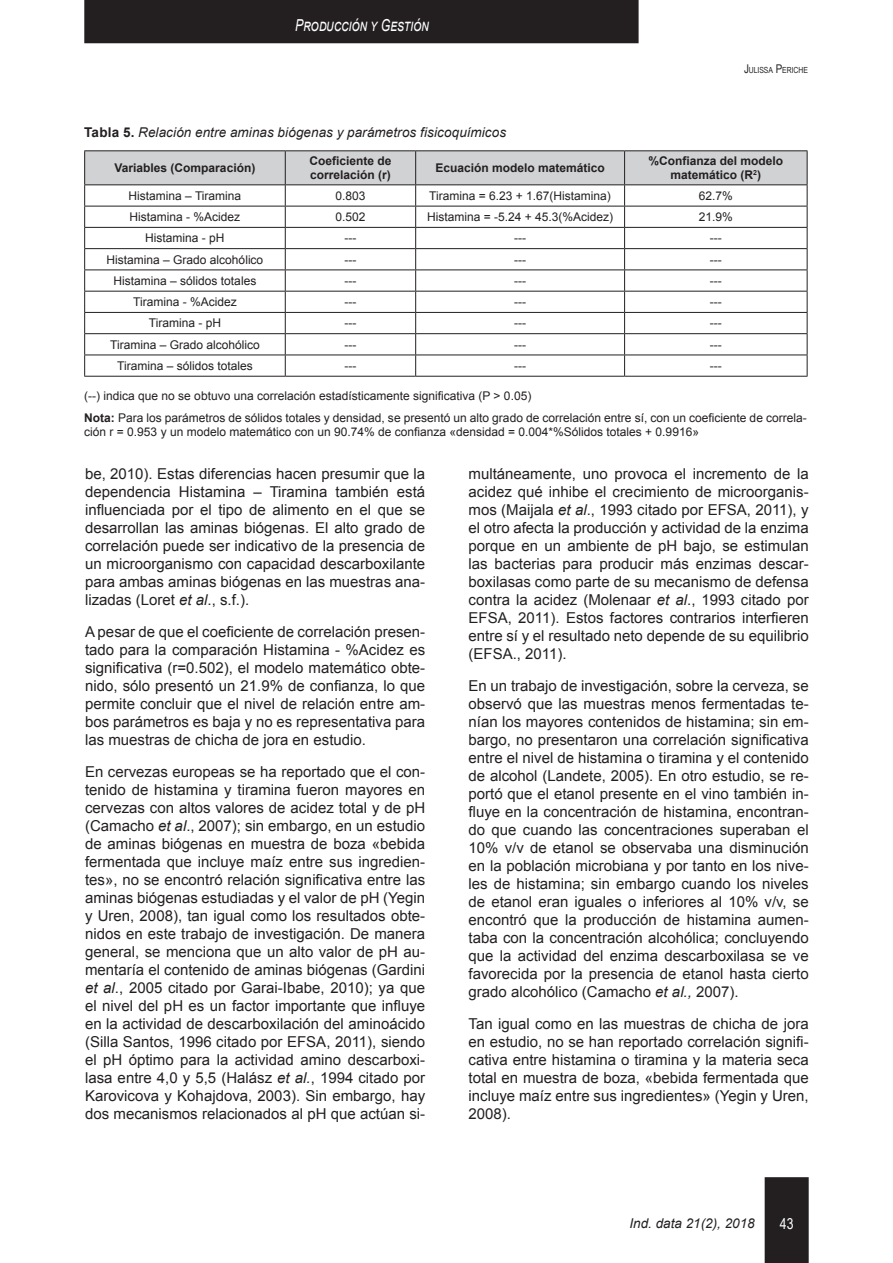
<style>
.page{position:relative;width:893px;height:1263px;background:#fff}
.page>*{position:absolute;margin:0;border:0;box-sizing:border-box;transform-origin:0 0}
.t1{font:italic 16.5px "Arial";color:#fff;scale:.75 1}
.t2{font:15px/18px "Arial";color:#231f20;text-align:justify}
.t3{font:15px "Arial Narrow";color:#fff}
.t4{font:italic 13.5px "Arial";letter-spacing:.005em;color:#231f20}
.t5{font:12px/22.4px "Arial";color:#231f20}
.t6{font:700 12px/14.4px "Arial";color:#231f20}
.t7{font:8.4px "Arial Narrow";letter-spacing:-.005em;color:#231f20}
.s1{font-size:12px}
.s2{font-weight:700;font-style:normal}
.s3{font-weight:700}
.s4{font-style:italic}
</style>
<div class="page">
<div style="left:765px;top:1177px;width:44px;height:86px;background:#231f20"></div>
<div style="left:84px;top:0;width:555px;height:43px;background:#231f20"></div>
<hr style="left:84px;top:150px;width:201px;height:1px;background:#231f20">
<hr style="left:285px;top:150px;width:131px;height:1px;background:#231f20">
<hr style="left:416px;top:150px;width:209px;height:1px;background:#231f20">
<hr style="left:625px;top:150px;width:182px;height:1px;background:#231f20">
<svg style="left:84px;top:151px;width:724px;height:225px"></svg>
<hr style="left:84px;top:376px;width:201px;height:1px;background:#231f20">
<hr style="left:285px;top:376px;width:131px;height:1px;background:#231f20">
<hr style="left:416px;top:376px;width:209px;height:1px;background:#231f20">
<hr style="left:625px;top:376px;width:182px;height:1px;background:#231f20">
<p class="t1" style="left:295px;top:14px;width:180px">Producción y Gestión</p>
<p class="t7" style="left:744px;top:63px;width:65px"><span class="s1">J</span>ULISSA <span class="s1">P</span>ERICHE</p>
<p class="t4" style="left:84px;top:124px;width:423px"><span class="s2">Tabla 5.</span> Relación entre aminas biógenas y parámetros fisicoquímicos</p>
<p class="t6" style="left:115px;top:161px;width:142px">Variables (Comparación)</p>
<p class="t6" style="left:309px;top:154px;width:84px">Coeficiente de correlación (r)</p>
<p class="t6" style="left:435px;top:161px;width:171px">Ecuación modelo matemático</p>
<p class="t6" style="left:648px;top:154px;width:136px;text-align:center">%Confianza del modelo matemático (R<sup>2</sup>)</p>
<p class="t5" style="left:129px;top:184px;width:114px">Histamina – Tiramina</p>
<p class="t5" style="left:335px;top:184px;width:32px">0.803</p>
<p class="t5" style="left:429px;top:184px;width:183px">Tiramina = 6.23 + 1.67(Histamina)</p>
<p class="t5" style="left:699px;top:184px;width:36px">62.7%</p>
<p class="t5" style="left:130px;top:206px;width:112px">Histamina - %Acidez</p>
<p class="t5" style="left:335px;top:206px;width:32px">0.502</p>
<p class="t5" style="left:427px;top:206px;width:188px">Histamina = -5.24 + 45.3(%Acidez)</p>
<p class="t5" style="left:699px;top:206px;width:36px">21.9%</p>
<p class="t5" style="left:145px;top:227px;width:81px">Histamina - pH</p>
<p class="t5" style="left:344px;top:227px;width:13px">---</p>
<p class="t5" style="left:514px;top:227px;width:13px">---</p>
<p class="t5" style="left:710px;top:227px;width:13px">---</p>
<p class="t5" style="left:107px;top:248px;width:158px">Histamina – Grado alcohólico</p>
<p class="t5" style="left:344px;top:248px;width:13px">---</p>
<p class="t5" style="left:514px;top:248px;width:13px">---</p>
<p class="t5" style="left:710px;top:248px;width:13px">---</p>
<p class="t5" style="left:114px;top:269px;width:144px">Histamina – sólidos totales</p>
<p class="t5" style="left:344px;top:269px;width:13px">---</p>
<p class="t5" style="left:514px;top:269px;width:13px">---</p>
<p class="t5" style="left:710px;top:269px;width:13px">---</p>
<p class="t5" style="left:133px;top:291px;width:105px">Tiramina - %Acidez</p>
<p class="t5" style="left:344px;top:291px;width:13px">---</p>
<p class="t5" style="left:514px;top:291px;width:13px">---</p>
<p class="t5" style="left:710px;top:291px;width:13px">---</p>
<p class="t5" style="left:149px;top:312px;width:74px">Tiramina - pH</p>
<p class="t5" style="left:344px;top:312px;width:13px">---</p>
<p class="t5" style="left:514px;top:312px;width:13px">---</p>
<p class="t5" style="left:710px;top:312px;width:13px">---</p>
<p class="t5" style="left:110px;top:333px;width:151px">Tiramina – Grado alcohólico</p>
<p class="t5" style="left:344px;top:333px;width:13px">---</p>
<p class="t5" style="left:514px;top:333px;width:13px">---</p>
<p class="t5" style="left:710px;top:333px;width:13px">---</p>
<p class="t5" style="left:117px;top:354px;width:137px">Tiramina – sólidos totales</p>
<p class="t5" style="left:344px;top:354px;width:13px">---</p>
<p class="t5" style="left:514px;top:354px;width:13px">---</p>
<p class="t5" style="left:710px;top:354px;width:13px">---</p>
<p class="t5" style="left:84px;top:384px;width:724px">(--) indica que no se obtuvo una correlación estadísticamente significativa (P ˃ 0.05)<br><span class="s3">Nota:</span> Para los parámetros de sólidos totales y densidad, se presentó un alto grado de correlación entre sí, con un coeficiente de correla-</p>
<p class="t5" style="left:84px;top:421px;width:616px">ción r = 0.953 y un modelo matemático con un 90.74% de confianza «densidad = 0.004*%Sólidos totales + 0.9916»</p>
<p class="t2" style="left:85px;top:464px;width:342px">be, 2010). Estas diferencias hacen presumir que la dependencia Histamina – Tiramina también está influenciada por el tipo de alimento en el que se desarrollan las aminas biógenas. El alto grado de correlación puede ser indicativo de la presencia de un microorganismo con capacidad descarboxilante para ambas aminas biógenas en las muestras ana&shy;lizadas (Loret <span class="s4">et al</span>., s.f.).</p>
<p class="t2" style="left:85px;top:622px;width:342px">A pesar de que el coeficiente de correlación presen&shy;tado para la comparación Histamina - %Acidez es significativa (r=0.502), el modelo matemático obte&shy;nido, sólo presentó un 21.9% de confianza, lo que permite concluir que el nivel de relación entre am&shy;bos parámetros es baja y no es representativa para las muestras de chicha de jora en estudio.</p>
<p class="t2" style="left:85px;top:762px;width:342px">En cervezas europeas se ha reportado que el con&shy;tenido de histamina y tiramina fueron mayores en cervezas con altos valores de acidez total y de pH (Camacho <span class="s4">et al</span>., 2007); sin embargo, en un estudio de aminas biógenas en muestra de boza «bebida fermentada que incluye maíz entre sus ingredien&shy;tes», no se encontró relación significativa entre las aminas biógenas estudiadas y el valor de pH (Yegin y Uren, 2008), tan igual como los resultados obte&shy;nidos en este trabajo de investigación. De manera general, se menciona que un alto valor de pH au&shy;mentaría el contenido de aminas biógenas (Gardini <span class="s4">et al</span>., 2005 citado por Garai-Ibabe, 2010); ya que el nivel del pH es un factor importante que influye en la actividad de descarboxilación del aminoácido (Silla Santos, 1996 citado por EFSA, 2011), siendo el pH óptimo para la actividad amino descarboxi&shy;lasa entre 4,0 y 5,5 (Halász <span class="s4">et al.</span>, 1994 citado por Karovicova y Kohajdova, 2003). Sin embargo, hay dos mecanismos relacionados al pH que actúan si-</p>
<p class="t2" style="left:468px;top:464px;width:342px">multáneamente, uno provoca el incremento de la acidez qué inhibe el crecimiento de microorganis&shy;mos (Maijala <span class="s4">et al</span>., 1993 citado por EFSA, 2011), y el otro afecta la producción y actividad de la enzima porque en un ambiente de pH bajo, se estimulan las bacterias para producir más enzimas descar&shy;boxilasas como parte de su mecanismo de defensa contra la acidez (Molenaar <span class="s4">et al</span>., 1993 citado por EFSA, 2011). Estos factores contrarios interfieren entre sí y el resultado neto depende de su equilibrio (EFSA., 2011).</p>
<p class="t2" style="left:468px;top:676px;width:342px">En un trabajo de investigación, sobre la cerveza, se observó que las muestras menos fermentadas te&shy;nían los mayores contenidos de histamina; sin em&shy;bargo, no presentaron una correlación significativa entre el nivel de histamina o tiramina y el contenido de alcohol (Landete, 2005). En otro estudio, se re&shy;portó que el etanol presente en el vino también in&shy;fluye en la concentración de histamina, encontran&shy;do que cuando las concentraciones superaban el 10% v/v de etanol se observaba una disminución en la población microbiana y por tanto en los nive&shy;les de histamina; sin embargo cuando los niveles de etanol eran iguales o inferiores al 10% v/v, se encontró que la producción de histamina aumen&shy;taba con la concentración alcohólica; concluyendo que la actividad del enzima descarboxilasa se ve favorecida por la presencia de etanol hasta cierto grado alcohólico (Camacho <span class="s4">et al.,</span> 2007).</p>
<p class="t2" style="left:468px;top:1014px;width:342px">Tan igual como en las muestras de chicha de jora en estudio, no se han reportado correlación signifi&shy;cativa entre histamina o tiramina y la materia seca total en muestra de boza, «bebida fermentada que incluye maíz entre sus ingredientes» (Yegin y Uren, 2008).</p>
<p class="t4" style="left:629px;top:1215px;width:127px">Ind. data 21(2), 2018</p>
<p class="t3" style="left:780px;top:1213px;width:15px">43</p>
</div>
